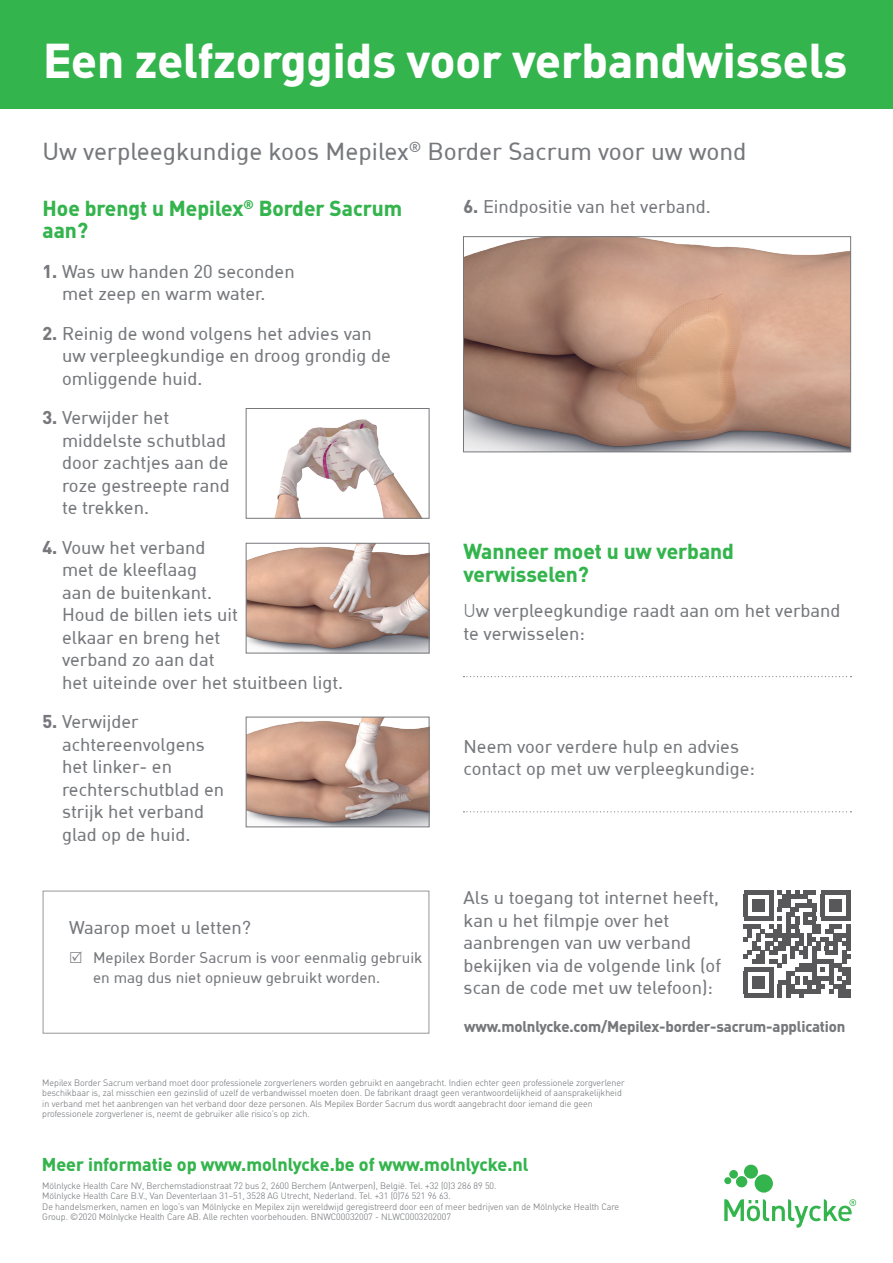
<style>
.page{position:relative;width:893px;height:1263px;background:#fff}
.page>*{position:absolute;margin:0;border:0;box-sizing:border-box;transform-origin:0 0}
.t1{font:700 47.25px "MHC Din";color:#fff}
.t2{font:24px "Molnlycke Din";color:#76787c}
.t3{font:700 21px/22.5px "MHC Din";color:#34b44d}
.t4{font:18px/22.5px "Molnlycke Din";color:#76787c}
.t5{font:700 18px "MHC Din";color:#34b44d}
.t6{font:15px/19.5px "Molnlycke Din";color:#76787c}
.t7{font:700 15px "MHC Din";letter-spacing:-.01em;color:#76787c}
.t8{font:300 9px/10.5px "MHC Din";color:#76787c}
.s1{font-family:"MHC Din";font-weight:700}
.s2{font-weight:300}
</style>
<div class="page">
<svg style="left:463px;top:811px;width:388px;height:1px"></svg>
<svg style="left:463px;top:676px;width:388px;height:1px"></svg>
<div style="left:43px;top:890px;width:386px;height:144px;border:1px solid #a3a2a6"></div>
<div style="left:0;top:0;width:893px;height:108px;background:#34b44d"></div>
<img style="left:275px;top:419px;width:147px;height:98px">
<div style="left:246px;top:408px;width:183px;height:111px;border:1px solid #76787c"></div>
<img style="left:248px;top:545px;width:179px;height:106px">
<div style="left:246px;top:543px;width:183px;height:110px;border:1px solid #76787c"></div>
<img style="left:248px;top:719px;width:179px;height:106px">
<div style="left:246px;top:717px;width:183px;height:110px;border:1px solid #76787c"></div>
<img style="left:465px;top:238px;width:384px;height:212px">
<div style="left:463px;top:236px;width:388px;height:216px;border:1px solid #76787c"></div>
<svg style="left:743px;top:890px;width:107px;height:107px"></svg>
<hr style="left:743px;top:993px;width:30px;height:4px;background:#58575a">
<div style="left:752px;top:976px;width:13px;height:13px;background:#58575a"></div>
<svg style="left:724px;top:1199px;width:132px;height:29px"></svg>
<svg style="left:724px;top:1165px;width:49px;height:27px"></svg>
<p class="t1" style="left:43px;top:32px;width:805px">Een zelfzorggids voor verbandwissels</p>
<h2 class="t2" style="left:43px;top:137px;width:706px">Uw verpleegkundige koos Mepilex<sup>®</sup> Border Sacrum voor uw wond</h2>
<h3 class="t3" style="left:43px;top:196px;width:361px">Hoe brengt u Mepilex<sup>®</sup> Border Sacrum aan?</h3>
<p class="t4" style="left:43px;top:260px;width:254px;text-align:center"><span class="s1">1.</span> Was uw handen 20 seconden met zeep en warm water.</p>
<p class="t4" style="left:62px;top:322px;width:330px;text-indent:-19px"><span class="s1">2.</span> Reinig de wond volgens het advies van uw verpleegkundige en droog grondig de omliggende huid.</p>
<p class="t4" style="left:43px;top:406px;width:128px"><span class="s1">3.</span> Verwijder het</p>
<p class="t4" style="left:62px;top:429px;width:166px">middelste schutblad</p>
<p class="t4" style="left:62px;top:451px;width:168px">door zachtjes aan de</p>
<p class="t4" style="left:62px;top:474px;width:169px">roze gestreepte rand te trekken.</p>
<p class="t4" style="left:43px;top:536px;width:164px"><span class="s1">4.</span> Vouw het verband</p>
<p class="t4" style="left:62px;top:558px;width:137px">met de kleeflaag</p>
<p class="t4" style="left:62px;top:581px;width:283px">aan de buitenkant.<br>Houd de billen iets uit<br>elkaar en breng het<br>verband zo aan dat<br>het uiteinde over het stuitbeen ligt.</p>
<p class="t4" style="left:43px;top:710px;width:98px"><span class="s1">5.</span> Verwijder</p>
<p class="t4" style="left:62px;top:733px;width:164px">achtereenvolgens het linker- en rechterschutblad en</p>
<p class="t4" style="left:62px;top:800px;width:144px">strijk het verband</p>
<p class="t4" style="left:62px;top:823px;width:130px">glad op de huid.</p>
<p class="t4" style="left:463px;top:196px;width:249px"><span class="s1">6.</span> Eindpositie van het verband.</p>
<h3 class="t3" style="left:463px;top:540px;width:272px">Wanneer moet u uw verband verwisselen?</h3>
<p class="t4" style="left:463px;top:599px;width:379px"><span class="s2">U</span>w verpleegkundige raadt aan om het verband te verwisselen:</p>
<p class="t4" style="left:463px;top:735px;width:293px">Neem voor verdere hulp en advies contact op met uw verpleegkundige:</p>
<p class="t4" style="left:69px;top:916px;width:183px">Waarop moet u letten?</p>
<p class="t6" style="left:93px;top:948px;width:331px">Mepilex Border Sacrum is voor eenmalig gebruik en mag dus niet opnieuw gebruikt worden.</p>
<p class="t4" style="left:463px;top:887px;width:257px">Als u toegang tot internet heeft,</p>
<p class="t4" style="left:463px;top:909px;width:207px">kan u het filmpje over het</p>
<p class="t4" style="left:463px;top:932px;width:229px">aanbrengen van uw verband</p>
<p class="t4" style="left:463px;top:954px;width:259px">bekijken via de volgende link (of</p>
<p class="t4" style="left:463px;top:977px;width:251px">scan de code met uw telefoon):</p>
<h5 class="t7" style="left:464px;top:1017px;width:383px">www.molnlycke.com/Mepilex-border-sacrum-application</h5>
<p class="t8" style="left:42px;top:1077px;width:584px">Mepilex Border Sacrum verband moet door professionele zorgverleners worden gebruikt en aangebracht. Indien echter geen professionele zorgverlener beschikbaar is, zal misschien een gezinslid of uzelf de verbandwissel moeten doen. De fabrikant draagt geen verantwoordelijkheid of aansprakelijkheid in verband met het aanbrengen van het verband door deze personen. Als Mepilex Border Sacrum dus wordt aangebracht door iemand die geen professionele zorgverlener is, neemt de gebruiker alle risico’s op zich.</p>
<h4 class="t5" style="left:42px;top:1153px;width:488px">Meer informatie op www.molnlycke.be of www.molnlycke.nl</h4>
<p class="t8" style="left:42px;top:1180px;width:578px">Mölnlycke Health Care NV, Berchemstadionstraat 72 bus 2, 2600 Berchem (Antwerpen), België. Tel. +32 (0)3 286 89 50.<br>Mölnlycke Health Care B.V., Van Deventerlaan 31–51, 3528 AG Utrecht, Nederland. Tel. +31 (0)76 521 96 63.<br>De handelsmerken, namen en logo’s van Mölnlycke en Mepilex zijn wereldwijd geregistreerd door een of meer bedrijven van de Mölnlycke Health Care Group. ©2020 Mölnlycke Health Care AB. Alle rechten voorbehouden. BNWC00032007 - NLWC0003202007</p>
</div>
